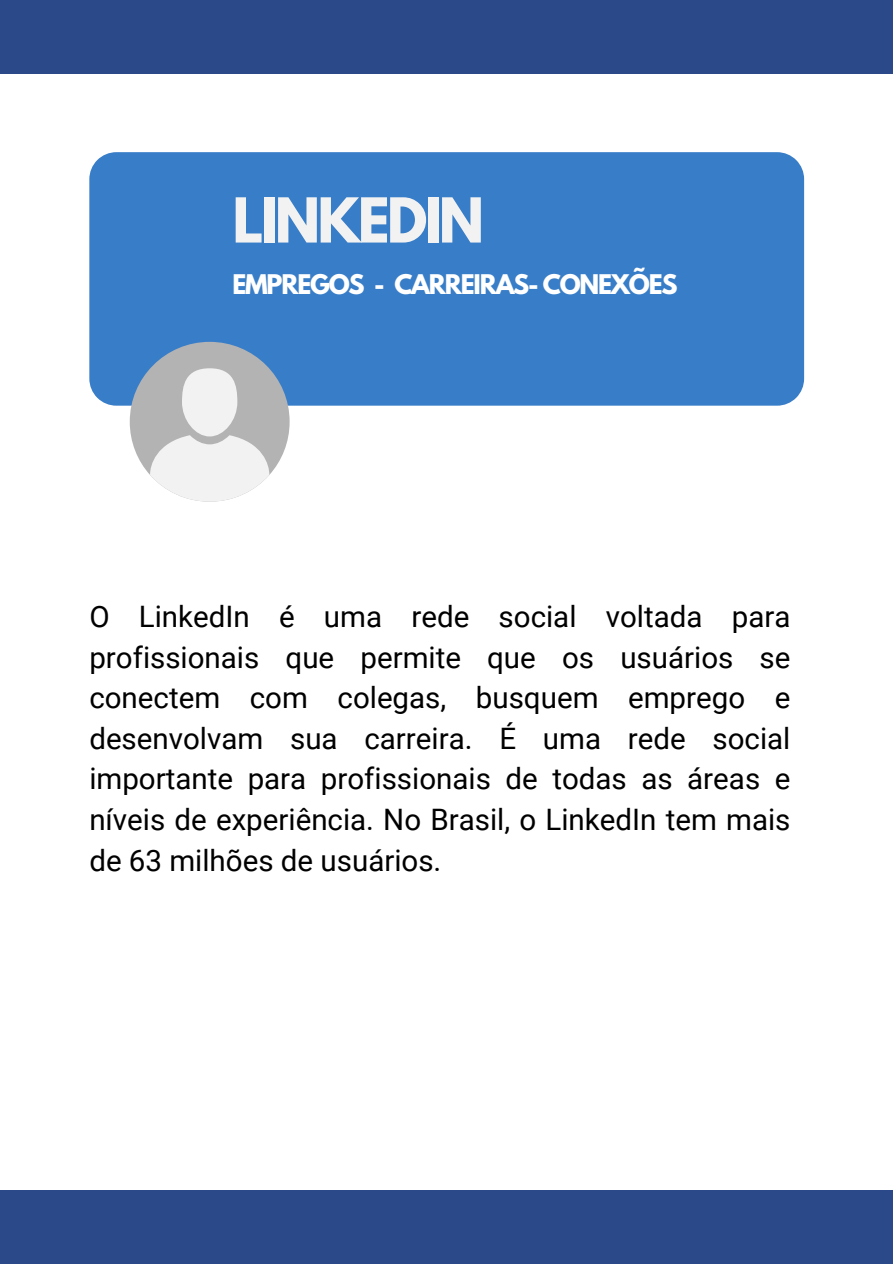
<style>
.page{position:relative;width:893px;height:1264px;background:#fff}
.page>*{position:absolute;margin:0;border:0;box-sizing:border-box;transform-origin:0 0}
.t1{font:700 54.9px "League Spartan";letter-spacing:-.05em;color:#f2f2f2}
.t2{font:29.55px/40.5px "Roboto";color:#000;text-align:justify}
.t3{font:700 24px "League Spartan";letter-spacing:-.05em;color:#fff}
</style>
<div class="page">
<div style="left:0;top:0;width:892px;height:73px;background:#2b4889"></div>
<div style="left:0;top:1190px;width:892px;height:73px;background:#2b4889"></div>
<div style="left:89px;top:152px;width:715px;height:253px;background:#387dc8"></div>
<svg style="left:130px;top:342px;width:159px;height:159px"></svg>
<p class="t1" style="left:232px;top:193px;width:253px">LINKEDIN</p>
<p class="t3" style="left:232px;top:272px;width:446px">EMPREGOS - CARREIRAS- CONEXÕES</p>
<h1 class="t2" style="left:89px;top:597px;width:702px">O LinkedIn é uma rede social voltada para profissionais que permite que os usuários se conectem com colegas, busquem emprego e desenvolvam sua carreira. É uma rede social importante para profissionais de todas as áreas e níveis de experiência. No Brasil, o LinkedIn tem mais de 63 milhões de usuários.</h1>
</div>
